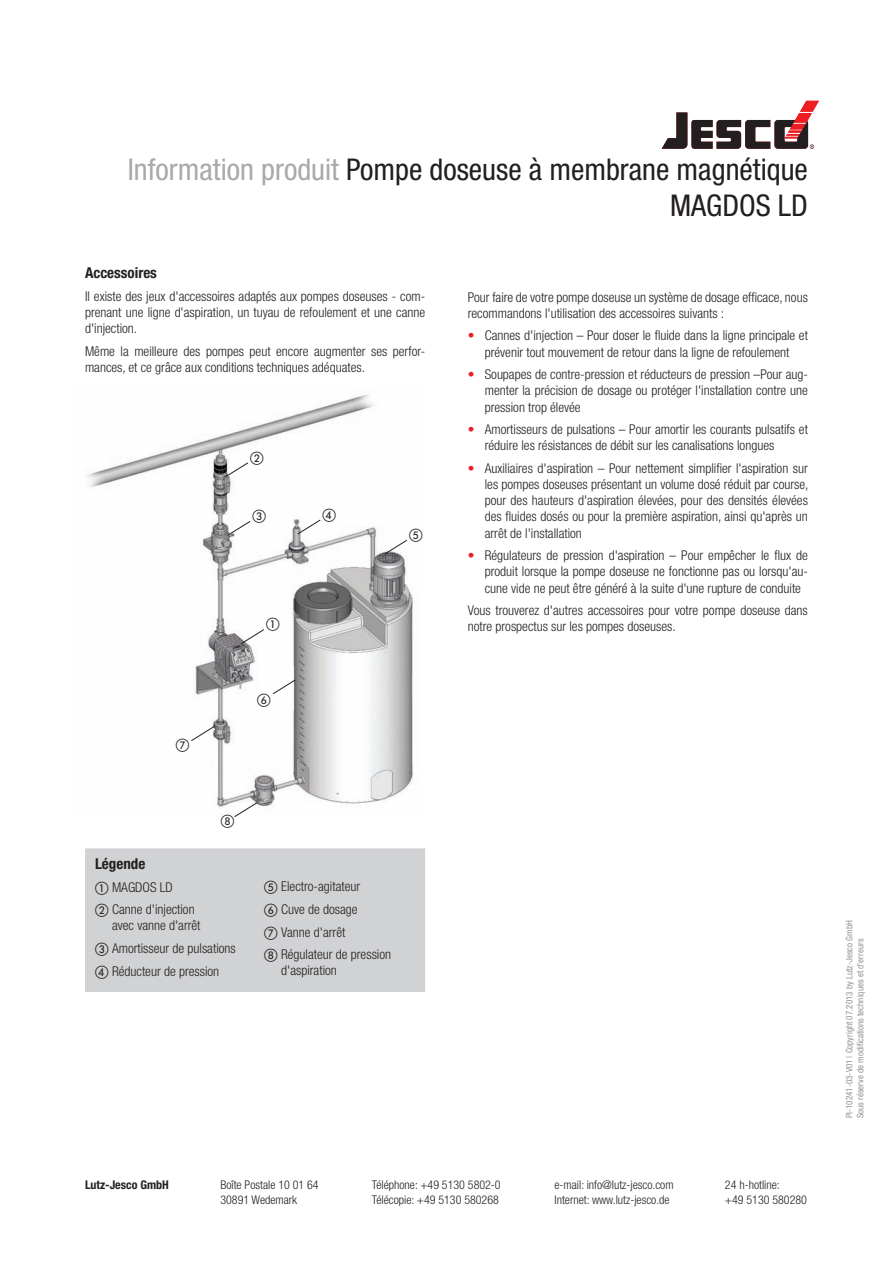
<style>
.page{position:relative;width:893px;height:1263px;background:#fff}
.page>*{position:absolute;margin:0;border:0;box-sizing:border-box;transform-origin:0 0}
.t1{font:condensed 30px/36px "Helvetica Neue LT Pro";color:#231f20;text-align:right}
.t2{font:700 condensed 15px "Helvetica Neue LT Pro";color:#231f20}
.t3{font:300 condensed 13.5px/16.2px "Helvetica Neue LT Pro";color:#231f20}
.t4{font:300 condensed 12px/14.4px "Helvetica Neue LT Pro";color:#231f20}
.t5{font:700 condensed 12px "Helvetica Neue LT Pro";color:#231f20}
.t6{font:condensed 9px/10.8px "Helvetica Neue LT Pro";color:#939598}
.s1{color:#a8a9ad}
.s2{color:#ee1d23}
</style>
<div class="page">
<svg style="left:662px;top:101px;width:157px;height:48px"></svg>
<div style="left:86px;top:849px;width:338px;height:142px;background:#d1d2d4"></div>
<div style="left:85px;top:848px;width:340px;height:144px;border:2px solid #d1d2d4"></div>
<img style="left:86px;top:394px;width:328px;height:415px">
<svg style="left:241px;top:618px;width:38px;height:26px"></svg>
<svg style="left:225px;top:451px;width:38px;height:26px"></svg>
<svg style="left:227px;top:510px;width:39px;height:26px"></svg>
<svg style="left:297px;top:508px;width:39px;height:26px"></svg>
<svg style="left:384px;top:528px;width:30px;height:27px"></svg>
<svg style="left:257px;top:679px;width:39px;height:27px"></svg>
<svg style="left:176px;top:726px;width:38px;height:26px"></svg>
<svg style="left:221px;top:802px;width:37px;height:15px"></svg>
<h1 class="t1" style="left:128px;top:151px;width:682px"><span class="s1">Information produit</span> Pompe doseuse à membrane magnétique<br>MAGDOS LD</h1>
<p class="t2" style="left:85px;top:264px;width:73px">Accessoires</p>
<p class="t3" style="left:85px;top:288px;width:342px;text-align:justify">Il existe des jeux d'accessoires adaptés aux pompes doseuses - com&shy;prenant une ligne d'aspiration, un tuyau de refoulement et une canne d'injection.</p>
<p class="t3" style="left:85px;top:343px;width:342px">Même la meilleure des pompes peut encore augmenter ses perfor&shy;mances, et ce grâce aux conditions techniques adéquates.</p>
<p class="t3" style="left:468px;top:289px;width:342px">Pour faire de votre pompe doseuse un système de dosage efficace, nous recommandons l'utilisation des accessoires suivants :</p>
<p class="t3" style="left:468px;top:327px;width:342px;text-align:center"><span class="s2">•</span> Cannes d'injection – Pour doser le fluide dans la ligne principale et prévenir tout mouvement de retour dans la ligne de refoulement</p>
<p class="t3" style="left:485px;top:366px;width:325px;text-align:justify;text-indent:-17px"><span class="s2">•</span> Soupapes de contre-pression et réducteurs de pression –Pour aug&shy;menter la précision de dosage ou protéger l'installation contre une pression trop élevée</p>
<p class="t3" style="left:485px;top:421px;width:325px;text-indent:-17px"><span class="s2">•</span> Amortisseurs de pulsations – Pour amortir les courants pulsatifs et réduire les résistances de débit sur les canalisations longues</p>
<p class="t3" style="left:485px;top:460px;width:325px;text-align:justify;text-indent:-17px"><span class="s2">•</span> Auxiliaires d'aspiration – Pour nettement simplifier l'aspiration sur les pompes doseuses présentant un volume dosé réduit par course, pour des hauteurs d'aspiration élevées, pour des densités élevées des fluides dosés ou pour la première aspiration, ainsi qu'après un arrêt de l'installation</p>
<p class="t3" style="left:485px;top:547px;width:325px;text-align:justify;text-indent:-17px"><span class="s2">•</span> Régulateurs de pression d'aspiration – Pour empêcher le flux de produit lorsque la pompe doseuse ne fonctionne pas ou lorsqu'au&shy;cune vide ne peut être généré à la suite d'une rupture de conduite</p>
<p class="t3" style="left:468px;top:602px;width:342px">Vous trouverez d'autres accessoires pour votre pompe doseuse dans notre prospectus sur les pompes doseuses.</p>
<p class="t2" style="left:95px;top:855px;width:52px">Légende</p>
<p class="t3" style="left:112px;top:875px;width:84px;line-height:22.5px">MAGDOS LD<br>Canne d'injection</p>
<p class="t3" style="left:112px;top:914px;width:125px;line-height:22.5px">avec vanne d'arrêt<br>Amortisseur de pulsations<br>Réducteur de pression</p>
<p class="t3" style="left:281px;top:875px;width:111px;line-height:22.5px">Electro-agitateur<br>Cuve de dosage<br>Vanne d'arrêt<br>Régulateur de pression</p>
<p class="t3" style="left:281px;top:962px;width:57px">d'aspiration</p>
<p class="t5" style="left:85px;top:1178px;width:85px">Lutz-Jesco GmbH</p>
<p class="t4" style="left:220px;top:1178px;width:100px">Boîte Postale 10 01 64<br>30891 Wedemark</p>
<p class="t4" style="left:372px;top:1178px;width:130px">Téléphone: +49 5130 5802-0<br>Télécopie: +49 5130 580268</p>
<p class="t4" style="left:554px;top:1178px;width:121px">e-mail: info@lutz-jesco.com<br>Internet: www.lutz-jesco.de</p>
<p class="t4" style="left:725px;top:1178px;width:84px">24 h-hotline:<br>+49 5130 580280</p>
<p class="t6" style="left:844px;top:1118px;width:200px;rotate:-90deg">PI-10241-03-V01 | Copyright 07.2013 by Lutz-Jesco GmbH<br>Sous réserve de modifications techniques et d'erreurs</p>
</div>
